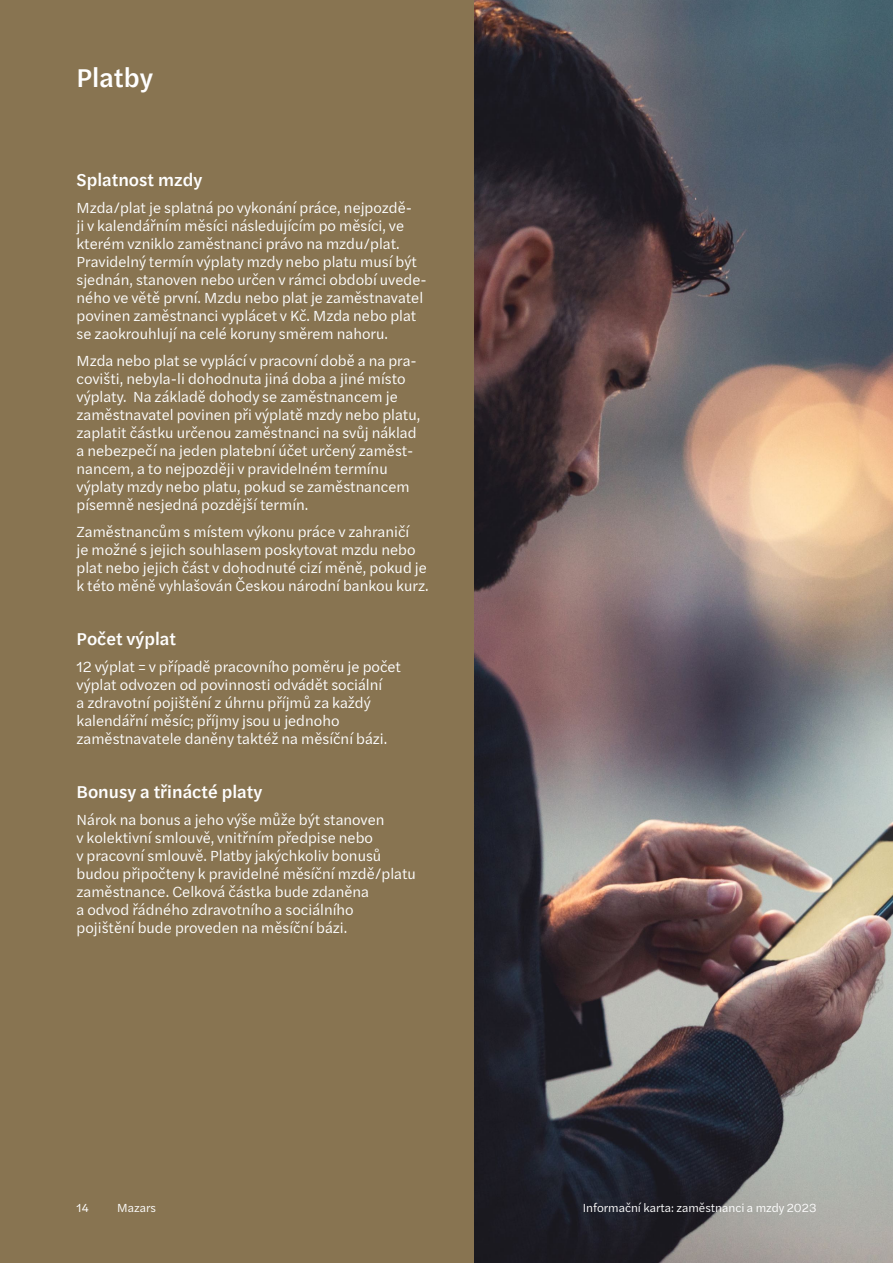
<style>
.page{position:relative;width:893px;height:1263px;background:#887451}
.page>*{position:absolute;margin:0;border:0;box-sizing:border-box;transform-origin:0 0}
.t1{font:500 27px "Halyard Text";color:#fff}
.t2{font:500 18px "Halyard Text";color:#fff}
.t3{font:15px/18px "Halyard Text";color:#fff}
.t4{font:12px "Halyard Text";color:#fff}
</style>
<div class="page">
<img style="left:474px;top:0;width:419px;height:1263px">
<h1 class="t1" style="left:77px;top:58px;width:78px">Platby</h1>
<p class="t2" style="left:77px;top:167px;width:127px">Splatnost mzdy</p>
<p class="t3" style="left:77px;top:198px;width:352px">Mzda/plat je splatná po vykonání práce, nejpozdě-<br>ji v kalendářním měsíci následujícím po měsíci, ve kterém vzniklo zaměstnanci právo na mzdu/plat.<br>Pravidelný termín výplaty mzdy nebo platu musí být sjednán, stanoven nebo určen v rámci období uvede&shy;ného ve větě první. Mzdu nebo plat je zaměstnavatel povinen zaměstnanci vyplácet v Kč. Mzda nebo plat se zaokrouhlují na celé koruny směrem nahoru.</p>
<p class="t3" style="left:77px;top:351px;width:345px">Mzda nebo plat se vyplácí v pracovní době a na pra&shy;covišti, nebyla-li dohodnuta jiná doba a jiné místo výplaty. Na základě dohody se zaměstnancem je zaměstnavatel povinen při výplatě mzdy nebo platu, zaplatit částku určenou zaměstnanci na svůj náklad a nebezpečí na jeden platební účet určený zaměst&shy;nancem, a to nejpozději v pravidelném termínu výplaty mzdy nebo platu, pokud se zaměstnancem písemně nesjedná pozdější termín.</p>
<p class="t3" style="left:77px;top:522px;width:354px">Zaměstnancům s místem výkonu práce v zahraničí<br>je možné s jejich souhlasem poskytovat mzdu nebo plat nebo jejich část v dohodnuté cizí měně, pokud je k této měně vyhlašován Českou národní bankou kurz.</p>
<p class="t2" style="left:77px;top:626px;width:101px">Počet výplat</p>
<p class="t3" style="left:77px;top:657px;width:326px">12 výplat = v případě pracovního poměru je počet výplat odvozen od povinnosti odvádět sociální<br>a zdravotní pojištění z úhrnu příjmů za každý kalendářní měsíc; příjmy jsou u jednoho zaměstnavatele daněny taktéž na měsíční bázi.</p>
<p class="t2" style="left:77px;top:779px;width:187px">Bonusy a třinácté platy</p>
<p class="t3" style="left:77px;top:810px;width:341px">Nárok na bonus a jeho výše může být stanoven<br>v kolektivní smlouvě, vnitřním předpise nebo<br>v pracovní smlouvě. Platby jakýchkoliv bonusů budou připočteny k pravidelné měsíční mzdě/platu zaměstnance. Celková částka bude zdaněna<br>a odvod řádného zdravotního a sociálního<br>pojištění bude proveden na měsíční bázi.</p>
<p class="t4" style="left:77px;top:1199px;width:14px">14</p>
<p class="t4" style="left:117px;top:1199px;width:40px">Mazars</p>
<p class="t4" style="left:583px;top:1199px;width:235px">Informační karta: zaměstnanci a mzdy 2023</p>
</div>
